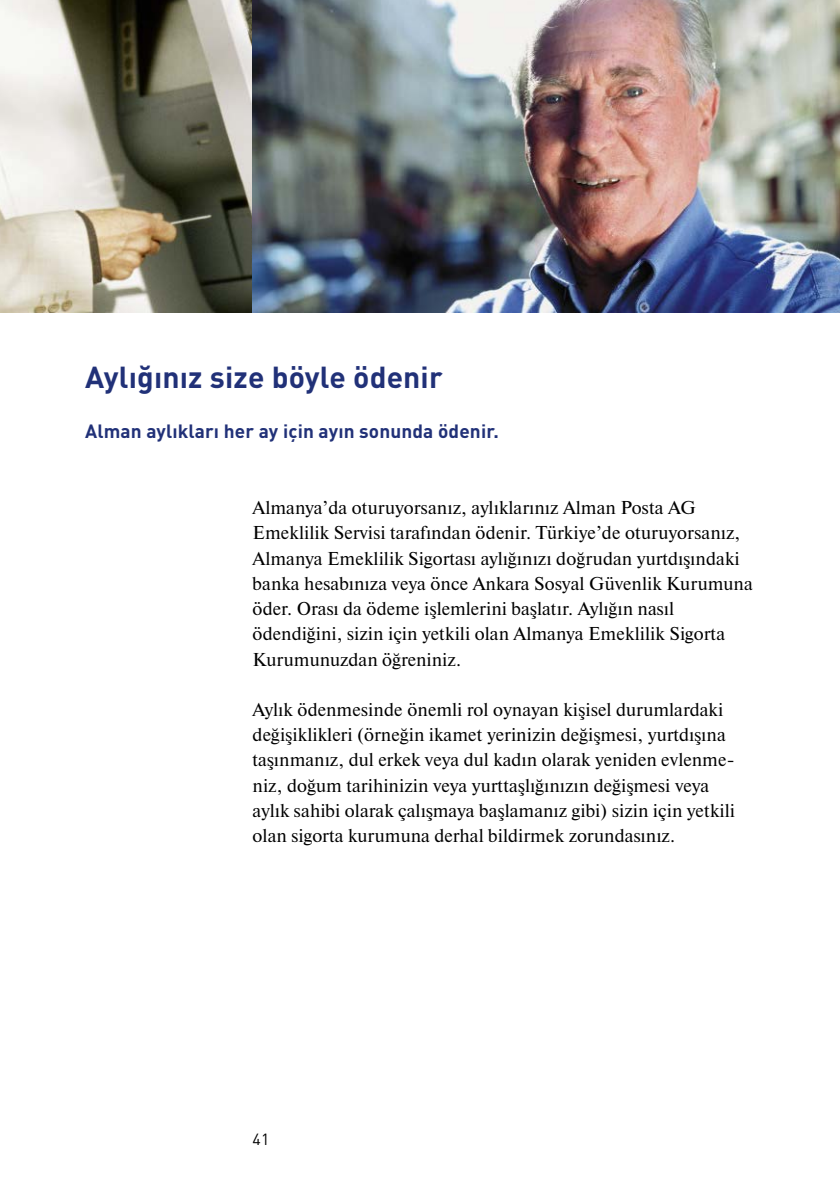
<style>
.page{position:relative;width:840px;height:1191px;background:#fff}
.page>*{position:absolute;margin:0;border:0;box-sizing:border-box;transform-origin:0 0}
.t1{font:700 30px "DIN Pro";letter-spacing:.005em;color:#213178}
.t2{font:700 19px "DIN Pro";letter-spacing:.005em;color:#213178}
.t3{font:18.6px/25.2px "Newton";letter-spacing:.005em;color:#000}
.t4{font:16px "DIN Pro";color:#000}
</style>
<div class="page">
<img style="left:0;top:0;width:839px;height:312px">
<h1 class="t1" style="left:85px;top:352px;width:359px">Aylığınız size böyle ödenir</h1>
<p class="t2" style="left:85px;top:416px;width:415px">Alman aylıkları her ay için ayın sonunda ödenir.</p>
<p class="t3" style="left:252px;top:494px;width:501px">Almanya’da oturuyorsanız, aylıklarınız Alman Posta AG Emeklilik Servisi tarafından ödenir. Türkiye’de oturuyorsanız, Almanya Emeklilik Sigortası aylığınızı doğrudan yurtdışındaki banka hesabınıza veya önce Ankara Sosyal Güvenlik Kurumuna öder. Orası da ödeme işlemlerini başlatır. Aylığın nasıl ödendiğini, sizin için yetkili olan Almanya Emeklilik Sigorta Kurumunuzdan öğreniniz.</p>
<p class="t3" style="left:252px;top:696px;width:483px">Aylık ödenmesinde önemli rol oynayan kişisel durumlardaki değişiklikleri (örneğin ikamet yerinizin değişmesi, yurtdışına taşınmanız, dul erkek veya dul kadın olarak yeniden evlenme&shy;niz, doğum tarihinizin veya yurttaşlığınızın değişmesi veya aylık sahibi olarak çalışmaya başlamanız gibi) sizin için yetkili olan sigorta kurumuna derhal bildirmek zorundasınız.</p>
<p class="t4" style="left:252px;top:1126px;width:18px">41</p>
</div>
